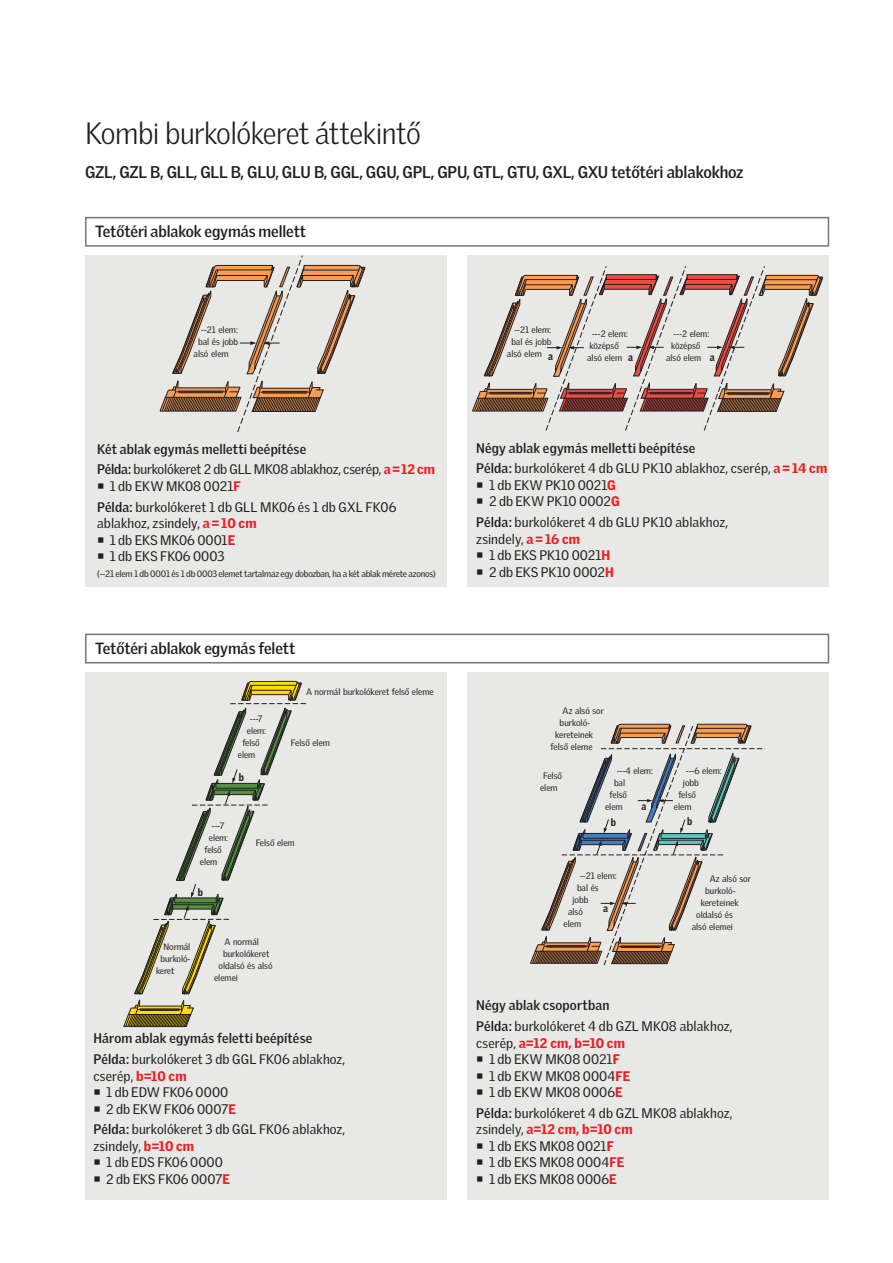
<style>
.page{position:relative;width:893px;height:1263px;background:#fff}
.page>*{position:absolute;margin:0;border:0;box-sizing:border-box;transform-origin:0 0}
.t1{font:300 30px "Velux Gothic";letter-spacing:-.015em;color:#231f20}
.t2{font:700 16.5px "Velux Gothic";letter-spacing:-.01em;color:#231f20}
.t3{font:700 15.75px "Velux Gothic";letter-spacing:-.01em;color:#231f20}
.t4{font:13.5px/20.7px "Velux Gothic";letter-spacing:.005em;color:#231f20}
.t5{font:700 13.5px/20.7px "Velux Gothic";letter-spacing:.01em;color:#231f20}
.t6{font:900 13.5px "Velux Gothic";letter-spacing:.01em;color:#ee1d23}
.t7{font:900 10.5px "Velux Gothic";color:#231f20;scale:.9 1}
.t8{font:9px/12px "Velux Gothic";color:#231f20}
.t9{font:9px "Velux Gothic";letter-spacing:-.02em;color:#231f20}
.s1{font-weight:700}
.s2{font-weight:900;color:#ee1d23}
.s3{font-weight:400}
.s4{font-weight:400;color:#231f20}
</style>
<div class="page">
<div style="left:468px;top:672px;width:361px;height:527px;background:#e8e8e6"></div>
<svg style="left:530px;top:723px;width:235px;height:242px"></svg>
<div style="left:85px;top:672px;width:361px;height:527px;background:#e8e8e6"></div>
<svg style="left:124px;top:681px;width:182px;height:346px"></svg>
<div style="left:85px;top:217px;width:744px;height:30px;border:2px solid #767778"></div>
<svg style="left:85px;top:633px;width:745px;height:31px"></svg>
<div style="left:468px;top:255px;width:361px;height:332px;background:#e8e8e6"></div>
<svg style="left:472px;top:266px;width:351px;height:165px"></svg>
<div style="left:85px;top:255px;width:361px;height:332px;background:#e8e8e6"></div>
<svg style="left:160px;top:256px;width:206px;height:176px"></svg>
<h1 class="t1" style="left:85px;top:123px;width:337px">Kombi burkolókeret áttekintő</h1>
<p class="t2" style="left:85px;top:166px;width:660px">GZL, GZL B, GLL, GLL B, GLU, GLU B, GGL, GGU, GPL, GPU, GTL, GTU, GXL, GXU tetőtéri ablakokhoz</p>
<p class="t3" style="left:95px;top:226px;width:213px">Tetőtéri ablakok egymás mellett</p>
<p class="t8" style="left:201px;top:324px;width:38px">--21 elem:</p>
<p class="t8" style="left:198px;top:336px;width:42px">bal és jobb</p>
<p class="t8" style="left:194px;top:348px;width:37px">alsó elem</p>
<p class="t4" style="left:97px;top:439px;width:339px"><span class="s1">Két ablak egymás melletti beépítése<br>Példa:</span> burkolókeret 2 db GLL MK08 ablakhoz, cserép, <span class="s2">a = 12 cm</span></p>
<p class="t4" style="left:97px;top:477px;width:301px">○ 1 db EKW MK08 0021<span class="s2">F<br></span><span class="s1">Példa:</span> burkolókeret 1 db GLL MK06 és 1 db GXL FK06</p>
<p class="t4" style="left:97px;top:514px;width:161px">ablakhoz, zsindely, <span class="s2">a = 10 cm</span></p>
<p class="t4" style="left:97px;top:530px;width:140px">○ 1 db EKS MK06 0001<span class="s2">E</span></p>
<p class="t4" style="left:97px;top:547px;width:129px">○ 1 db EKS FK06 0003</p>
<p class="t9" style="left:97px;top:570px;width:340px">(--21 elem 1 db 0001 és 1 db 0003 elemet tartalmaz egy dobozban, ha a két ablak mérete azonos)</p>
<p class="t3" style="left:95px;top:643px;width:202px">Tetőtéri ablakok egymás felett</p>
<p class="t8" style="left:306px;top:686px;width:129px">A normál burkolókeret felső eleme</p>
<p class="t8" style="left:250px;top:713px;width:14px">---7</p>
<p class="t8" style="left:247px;top:725px;width:21px">elem:</p>
<p class="t8" style="left:242px;top:737px;width:19px">felső</p>
<p class="t8" style="left:238px;top:749px;width:19px">elem</p>
<p class="t7" style="left:239px;top:774px;width:7px">b</p>
<p class="t8" style="left:291px;top:737px;width:41px">Felső elem</p>
<p class="t8" style="left:212px;top:821px;width:14px">---7</p>
<p class="t8" style="left:209px;top:833px;width:21px">elem:</p>
<p class="t8" style="left:204px;top:845px;width:19px">felső</p>
<p class="t8" style="left:200px;top:857px;width:19px">elem</p>
<p class="t7" style="left:198px;top:889px;width:7px">b</p>
<p class="t8" style="left:256px;top:837px;width:41px">Felső elem</p>
<p class="t8" style="left:164px;top:942px;width:28px">Normál</p>
<p class="t8" style="left:161px;top:954px;width:31px">burkoló-</p>
<p class="t8" style="left:156px;top:966px;width:20px">keret</p>
<p class="t8" style="left:224px;top:936px;width:36px">A normál</p>
<p class="t8" style="left:223px;top:948px;width:48px">burkolókeret</p>
<p class="t8" style="left:218px;top:960px;width:56px">oldalsó és alsó</p>
<p class="t8" style="left:214px;top:972px;width:26px">elemei</p>
<p class="t5" style="left:94px;top:1030px;width:253px">Három ablak egymás feletti beépítése<br>Példa: <span class="s3">burkolókeret 3 db GGL FK06 ablakhoz,</span></p>
<p class="t4" style="left:94px;top:1066px;width:94px">cserép, <span class="s2">b=10 cm</span></p>
<p class="t4" style="left:94px;top:1083px;width:136px">○ 1 db EDW FK06 0000</p>
<p class="t4" style="left:94px;top:1099px;width:253px">○ 2 db EKW FK06 0007<span class="s2">E<br></span><span class="s1">Példa:</span> burkolókeret 3 db GGL FK06 ablakhoz,</p>
<p class="t4" style="left:94px;top:1136px;width:102px">zsindely, <span class="s2">b=10 cm</span></p>
<p class="t4" style="left:94px;top:1153px;width:131px">○ 1 db EDS FK06 0000</p>
<p class="t4" style="left:94px;top:1169px;width:138px">○ 2 db EKS FK06 0007<span class="s2">E</span></p>
<p class="t8" style="left:514px;top:324px;width:38px">--21 elem:</p>
<p class="t8" style="left:511px;top:336px;width:42px">bal és jobb</p>
<p class="t8" style="left:507px;top:348px;width:37px">alsó elem</p>
<p class="t7" style="left:548px;top:353px;width:7px">a</p>
<p class="t8" style="left:671px;top:328px;width:40px">---2 elem: középső</p>
<p class="t8" style="left:587px;top:329px;width:42px;text-indent:5px">---2 elem: középső alsó elem</p>
<p class="t8" style="left:666px;top:352px;width:37px">alsó elem</p>
<p class="t7" style="left:628px;top:353px;width:7px">a</p>
<p class="t7" style="left:710px;top:353px;width:7px">a</p>
<p class="t5" style="left:476px;top:439px;width:352px">Négy ablak egymás melletti beépítése<br>Példa: <span class="s3">burkolókeret 4 db GLU PK10 ablakhoz, cserép,</span> <span class="s2">a = 14 cm</span></p>
<p class="t4" style="left:476px;top:476px;width:141px">○ 1 db EKW PK10 0021<span class="s2">G</span></p>
<p class="t4" style="left:476px;top:492px;width:253px">○ 2 db EKW PK10 0002<span class="s2">G<br></span><span class="s1">Példa:</span> burkolókeret 4 db GLU PK10 ablakhoz,</p>
<p class="t4" style="left:476px;top:529px;width:105px">zsindely, <span class="s2">a = 16 cm</span></p>
<p class="t4" style="left:476px;top:546px;width:136px">○ 1 db EKS PK10 0021<span class="s2">H</span></p>
<p class="t4" style="left:476px;top:562px;width:139px">○ 2 db EKS PK10 0002<span class="s2">H</span></p>
<p class="t8" style="left:563px;top:705px;width:43px">Az alsó sor</p>
<p class="t8" style="left:560px;top:717px;width:32px">burkoló-</p>
<p class="t8" style="left:555px;top:729px;width:39px">kereteinek</p>
<p class="t8" style="left:551px;top:741px;width:43px">felső eleme</p>
<p class="t8" style="left:540px;top:770px;width:23px;text-align:center">Felső elem</p>
<p class="t8" style="left:617px;top:765px;width:38px">---4 elem:</p>
<p class="t8" style="left:614px;top:777px;width:13px">bal</p>
<p class="t8" style="left:609px;top:789px;width:19px">felső</p>
<p class="t8" style="left:605px;top:801px;width:19px">elem</p>
<p class="t7" style="left:641px;top:802px;width:7px">a</p>
<p class="t7" style="left:611px;top:818px;width:7px">b</p>
<p class="t8" style="left:580px;top:870px;width:38px">--21 elem:</p>
<p class="t8" style="left:577px;top:882px;width:23px">bal és</p>
<p class="t8" style="left:572px;top:894px;width:18px">jobb</p>
<p class="t8" style="left:568px;top:906px;width:16px">alsó</p>
<p class="t8" style="left:563px;top:918px;width:19px">elem</p>
<p class="t7" style="left:603px;top:904px;width:7px">a</p>
<p class="t8" style="left:686px;top:765px;width:37px">---6 elem:</p>
<p class="t8" style="left:683px;top:777px;width:18px">jobb</p>
<p class="t8" style="left:678px;top:789px;width:19px">felső</p>
<p class="t8" style="left:674px;top:801px;width:19px">elem</p>
<p class="t7" style="left:687px;top:817px;width:7px">b</p>
<p class="t8" style="left:710px;top:874px;width:43px">Az alsó sor</p>
<p class="t8" style="left:705px;top:886px;width:32px">burkoló-</p>
<p class="t8" style="left:701px;top:898px;width:39px">kereteinek</p>
<p class="t8" style="left:696px;top:910px;width:38px">oldalsó és</p>
<p class="t8" style="left:692px;top:922px;width:43px">alsó elemei</p>
<p class="t4" style="left:476px;top:996px;width:258px"><span class="s1">Négy ablak csoportban<br>Példa:</span> burkolókeret 4 db GZL MK08 ablakhoz,</p>
<p class="t6" style="left:476px;top:1038px;width:150px"><span class="s4">cserép,</span> a=12 cm, b=10 cm</p>
<p class="t4" style="left:476px;top:1050px;width:145px">○ 1 db EKW MK08 0021<span class="s2">F</span></p>
<p class="t4" style="left:476px;top:1066px;width:156px">○ 1 db EKW MK08 0004<span class="s2">FE</span></p>
<p class="t4" style="left:476px;top:1083px;width:258px">○ 1 db EKW MK08 0006<span class="s2">E<br></span><span class="s1">Példa:</span> burkolókeret 4 db GZL MK08 ablakhoz,</p>
<p class="t6" style="left:476px;top:1125px;width:158px"><span class="s4">zsindely,</span> a=12 cm, b=10 cm</p>
<p class="t4" style="left:476px;top:1136px;width:139px">○ 1 db EKS MK08 0021<span class="s2">F</span></p>
<p class="t4" style="left:476px;top:1153px;width:150px">○ 1 db EKS MK08 0004<span class="s2">FE</span></p>
<p class="t4" style="left:476px;top:1169px;width:142px">○ 1 db EKS MK08 0006<span class="s2">E</span></p>
</div>
